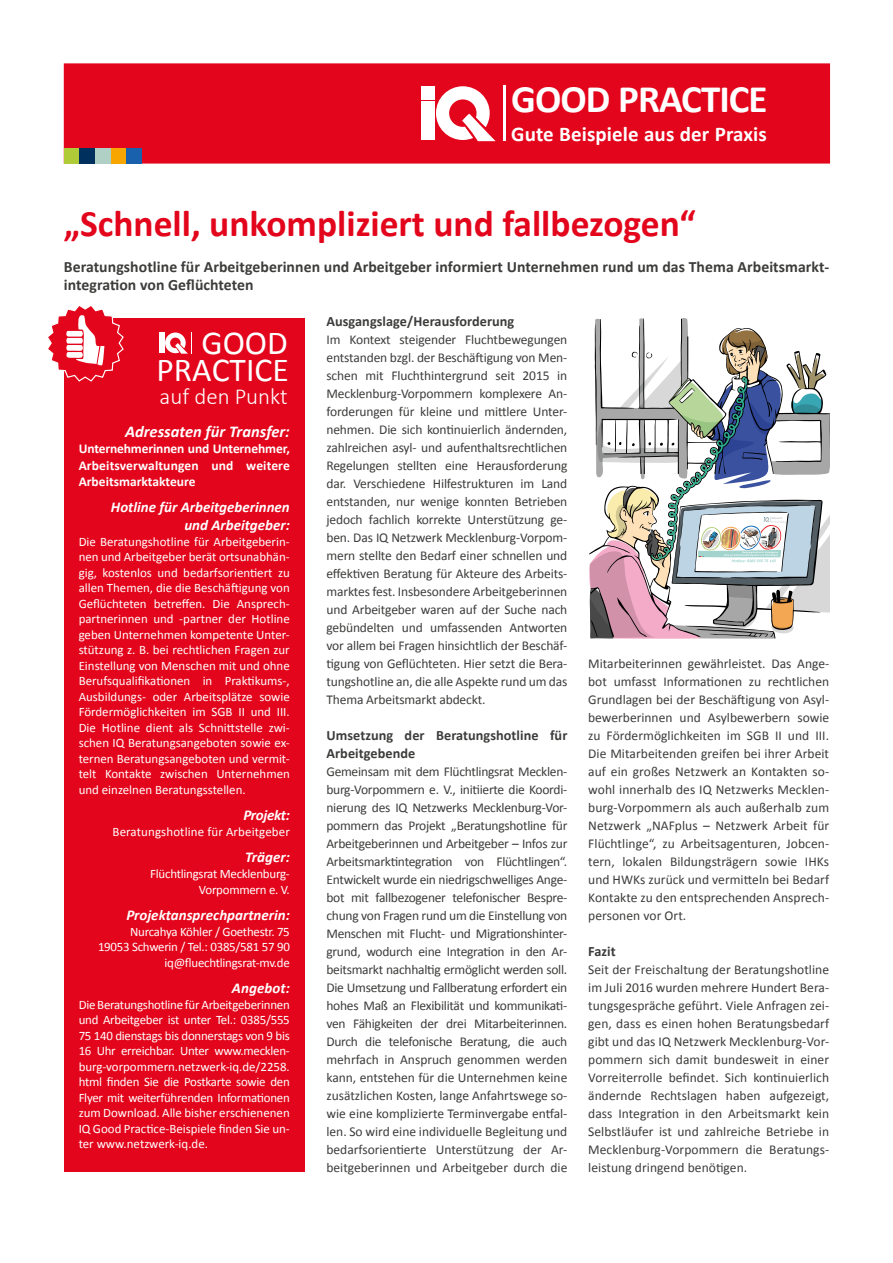
<style>
.page{position:relative;width:893px;height:1263px;background:#fff}
.page>*{position:absolute;margin:0;border:0;box-sizing:border-box;transform-origin:0 0}
.t1{font:700 39px "Calibri";letter-spacing:-.025em;color:#fff}
.t2{font:700 37.5px "Calibri";color:#e3051b}
.t3{font:33.6px/27.2px "Calibri";color:#fff;text-align:right}
.t4{font:300 22.95px "Calibri";color:#fff}
.t5{font:700 21px "Calibri";letter-spacing:.005em;color:#fff}
.t6{font:italic 700 16.5px "Calibri";color:#fff}
.t7{font:700 15.75px/18px "Calibri";letter-spacing:.005em;color:#3c3c3b}
.t8{font:italic 700 15px/18px "Calibri";color:#fff;text-align:right}
.t9{font:italic 700 15px "Calibri";letter-spacing:-.02em;color:#fff}
.t10{font:700 14.25px/18px "Calibri";letter-spacing:.005em;color:#3c3c3b}
.t11{font:13.5px/18px "Calibri";color:#3c3c3b;text-align:justify}
.t12{font:700 13.5px/16.2px "Calibri";color:#fff;text-align:justify}
.t13{font:12.9px/15.5px "Calibri";letter-spacing:-.01em;color:#fff;text-align:justify}
.t14{font:12.9px "Calibri";letter-spacing:.01em;color:#fff}
</style>
<div class="page">
<div style="left:64px;top:318px;width:241px;height:854px;background:#e3051b"></div>
<div style="left:64px;top:63px;width:766px;height:101px;background:#e3051b"></div>
<div style="left:95px;top:148px;width:16px;height:16px;background:#b0d0c5"></div>
<div style="left:64px;top:148px;width:15px;height:16px;background:#afcb37"></div>
<div style="left:111px;top:148px;width:15px;height:16px;background:#f7a600"></div>
<div style="left:126px;top:148px;width:16px;height:16px;background:#1961ac"></div>
<div style="left:79px;top:148px;width:16px;height:16px;background:#00305d"></div>
<div style="left:421px;top:102px;width:13px;height:38px;background:#fff"></div>
<div style="left:421px;top:86px;width:13px;height:13px;background:#fff"></div>
<svg style="left:436px;top:86px;width:60px;height:55px"></svg>
<hr style="left:503px;top:86px;width:2px;height:55px;background:#fff">
<svg style="left:48px;top:306px;width:76px;height:76px"></svg>
<svg style="left:589px;top:318px;width:240px;height:321px"></svg>
<svg style="left:159px;top:332px;width:33px;height:22px"></svg>
<h1 class="t1" style="left:511px;top:74px;width:258px">GOOD PRACTICE</h1>
<h3 class="t5" style="left:511px;top:120px;width:257px">Gute Beispiele aus der Praxis</h3>
<h2 class="t2" style="left:64px;top:199px;width:633px">„Schnell, unkompliziert und fallbezogen“</h2>
<p class="t7" style="left:64px;top:257px;width:767px">Beratungshotline für Arbeitgeberinnen und Arbeitgeber informiert Unternehmen rund um das Thema Arbeitsmarkt&shy;integration von Geflüchteten</p>
<h3 class="t3" style="left:157px;top:329px;width:134px">GOOD<br>PRACTICE</h3>
<h3 class="t4" style="left:160px;top:382px;width:129px">auf den Punkt</h3>
<p class="t6" style="left:125px;top:421px;width:166px">Adressaten für Transfer:</p>
<p class="t12" style="left:79px;top:441px;width:213px">Unternehmerinnen und Unternehmer, Arbeitsverwaltungen und weitere Arbeitsmarktakteure</p>
<p class="t8" style="left:111px;top:498px;width:180px">Hotline für Arbeitgeberinnen und Arbeitgeber:</p>
<p class="t13" style="left:79px;top:534px;width:213px">Die Beratungshotline für Arbeitgeberin&shy;nen und Arbeitgeber berät ortsunabhän&shy;gig, kostenlos und bedarfsorientiert zu allen Themen, die die Beschäftigung von Geflüchteten betreffen. Die Ansprech&shy;partnerinnen und -partner der Hotline geben Unternehmen kompetente Unter&shy;stützung z. B. bei rechtlichen Fragen zur Einstellung von Menschen mit und ohne Berufsqualifikationen in Praktikums-, Ausbildungs- oder Arbeitsplätze sowie Fördermöglichkeiten im SGB II und III.<br>Die Hotline dient als Schnittstelle zwi&shy;schen IQ Beratungsangeboten sowie ex&shy;ternen Beratungsangeboten und vermit&shy;telt Kontakte zwischen Unternehmen und einzelnen Beratungsstellen.</p>
<p class="t9" style="left:243px;top:805px;width:48px">Projekt:</p>
<p class="t14" style="left:113px;top:823px;width:179px">Beratungshotline für Arbeitgeber</p>
<p class="t8" style="left:245px;top:848px;width:46px">Träger:</p>
<p class="t13" style="left:150px;top:865px;width:141px;line-height:16.2px;text-align:right">Flüchtlingsrat Mecklenburg-<br>Vorpommern e. V.</p>
<p class="t8" style="left:126px;top:906px;width:165px">Projektansprechpartnerin:</p>
<p class="t13" style="left:98px;top:924px;width:193px;text-align:right">Nurcahya Köhler / Goethestr. 75<br>19053 Schwerin / Tel.: 0385/581 57 90 iq@fluechtlingsrat-mv.de</p>
<p class="t8" style="left:232px;top:979px;width:59px">Angebot:</p>
<p class="t13" style="left:79px;top:997px;width:213px">Die Beratungshotline für Arbeitgeberinnen und Arbeitgeber ist unter Tel.: 0385/555<br>75 140 dienstags bis donnerstags von 9 bis 16 Uhr erreichbar. Unter www.mecklen&shy;burg-vorpommern.netzwerk-iq.de/2258. html finden Sie die Postkarte sowie den Flyer mit weiterführenden Informationen zum Download. Alle bisher erschienenen IQ Good Practice-Beispiele finden Sie un&shy;ter www.netzwerk-iq.de.</p>
<p class="t10" style="left:326px;top:312px;width:189px">Ausgangslage/Herausforderung</p>
<p class="t11" style="left:326px;top:330px;width:242px">Im Kontext steigender Fluchtbewegungen entstanden bzgl. der Beschäftigung von Men&shy;schen mit Fluchthintergrund seit 2015 in Mecklenburg-Vorpommern komplexere An&shy;forderungen für kleine und mittlere Unter&shy;nehmen. Die sich kontinuierlich ändernden, zahlreichen asyl- und aufenthaltsrechtlichen Regelungen stellten eine Herausforderung dar. Verschiedene Hilfestrukturen im Land entstanden, nur wenige konnten Betrieben jedoch fachlich korrekte Unterstützung ge&shy;ben. Das IQ Netzwerk Mecklenburg-Vorpom&shy;mern stellte den Bedarf einer schnellen und effektiven Beratung für Akteure des Arbeits&shy;marktes fest. Insbesondere Arbeitgeberinnen und Arbeitgeber waren auf der Suche nach gebündelten und umfassenden Antworten vor allem bei Fragen hinsichtlich der Beschäf&shy;tigung von Geflüchteten. Hier setzt die Bera&shy;tungshotline an, die alle Aspekte rund um das Thema Arbeitsmarkt abdeckt.</p>
<p class="t10" style="left:326px;top:726px;width:242px">Umsetzung der Beratungshotline für<br>Arbeitgebende</p>
<p class="t11" style="left:326px;top:762px;width:242px">Gemeinsam mit dem Flüchtlingsrat Mecklen&shy;burg-Vorpommern e. V., initiierte die Koordi&shy;nierung des IQ Netzwerks Mecklenburg-Vor&shy;pommern das Projekt „Beratungshotline für Arbeitgeberinnen und Arbeitgeber – Infos zur Arbeitsmarktintegration von Flüchtlingen“.<br>Entwickelt wurde ein niedrigschwelliges Ange&shy;bot mit fallbezogener telefonischer Bespre&shy;chung von Fragen rund um die Einstellung von Menschen mit Flucht- und Migrationshinter&shy;grund, wodurch eine Integration in den Ar&shy;beitsmarkt nachhaltig ermöglicht werden soll.<br>Die Umsetzung und Fallberatung erfordert ein hohes Maß an Flexibilität und kommunikati&shy;ven Fähigkeiten der drei Mitarbeiterinnen.<br>Durch die telefonische Beratung, die auch mehrfach in Anspruch genommen werden kann, entstehen für die Unternehmen keine zusätzlichen Kosten, lange Anfahrtswege so&shy;wie eine komplizierte Terminvergabe entfal&shy;len. So wird eine individuelle Begleitung und bedarfsorientierte Unterstützung der Ar&shy;beitgeberinnen und Arbeitgeber durch die</p>
<p class="t11" style="left:588px;top:654px;width:242px">Mitarbeiterinnen gewährleistet. Das Ange&shy;bot umfasst Informationen zu rechtlichen Grundlagen bei der Beschäftigung von Asyl&shy;bewerberinnen und Asylbewerbern sowie zu Fördermöglichkeiten im SGB II und III.<br>Die Mitarbeitenden greifen bei ihrer Arbeit auf ein großes Netzwerk an Kontakten so&shy;wohl innerhalb des IQ Netzwerks Mecklen&shy;burg-Vorpommern als auch außerhalb zum Netzwerk „NAFplus – Netzwerk Arbeit für Flüchtlinge“, zu Arbeitsagenturen, Jobcen&shy;tern, lokalen Bildungsträgern sowie IHKs und HWKs zurück und vermitteln bei Bedarf Kontakte zu den entsprechenden Ansprech&shy;personen vor Ort.</p>
<p class="t10" style="left:588px;top:942px;width:29px">Fazit</p>
<p class="t11" style="left:588px;top:960px;width:242px">Seit der Freischaltung der Beratungshotline im Juli 2016 wurden mehrere Hundert Bera&shy;tungsgespräche geführt. Viele Anfragen zei&shy;gen, dass es einen hohen Beratungsbedarf gibt und das IQ Netzwerk Mecklenburg-Vor&shy;pommern sich damit bundesweit in einer Vorreiterrolle befindet. Sich kontinuierlich ändernde Rechtslagen haben aufgezeigt, dass Integration in den Arbeitsmarkt kein Selbstläufer ist und zahlreiche Betriebe in Mecklenburg-Vorpommern die Beratungs&shy;leistung dringend benötigen.</p>
</div>
